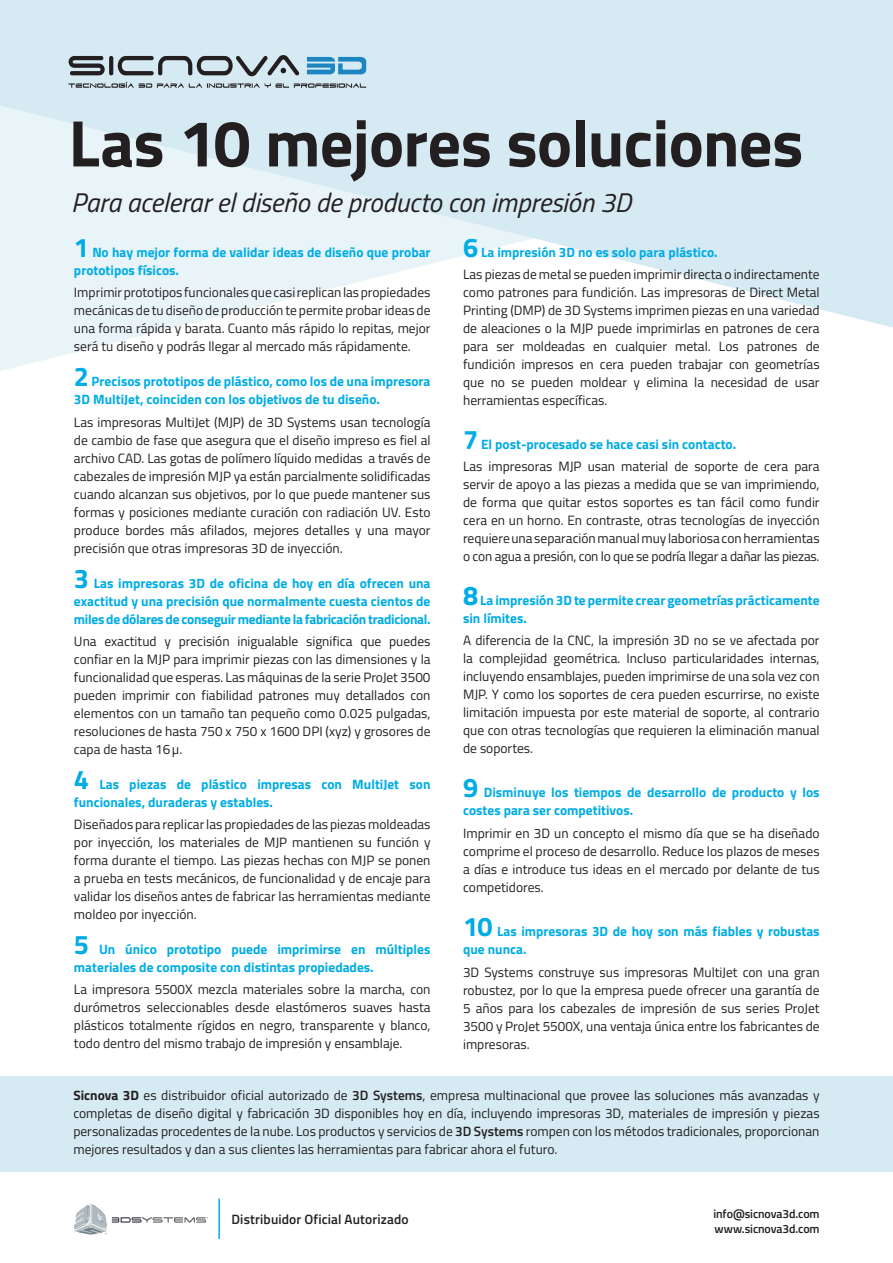
<style>
.page{position:relative;width:893px;height:1263px;background:#fff}
.page>*{position:absolute;margin:0;border:0;box-sizing:border-box;transform-origin:0 0}
.t1{font:700 66px "Titillium Web";letter-spacing:-.01em;color:#231f20}
.t2{font:italic 27px "Titillium Web";letter-spacing:-.005em;color:#231f20}
.t3{font:13.5px/18px "Titillium Web";color:#231f20;text-align:justify}
.t4{font:700 13.5px/18px "Titillium Web";color:#00ace5}
.t5{font:600 13.5px "Titillium Web";letter-spacing:.01em;color:#231f20}
.t6{font:600 12px/14.4px "Titillium Web";letter-spacing:-.01em;color:#231f20}
.s1{font-size:27px}
.s2{font-weight:700;font-size:27px;color:#00ace5}
.s3{font-weight:700;color:#00ace5}
.s4{font-weight:700}
.s5{font-weight:600}
</style>
<div class="page">
<hr style="left:218px;top:1198px;width:2px;height:41px;background:#00ace5">
<svg style="left:74px;top:1203px;width:134px;height:31px"></svg>
<svg style="left:0;top:328px;width:171px;height:43px;fill:#edf6f9"></svg>
<svg style="left:0;top:0;width:893px;height:328px;background:#deeef4"></svg>
<svg style="left:53px;top:55px;width:246px;height:21px;background:#94a0a6"></svg>
<svg style="left:307px;top:57px;width:59px;height:17px"></svg>
<svg style="left:69px;top:82px;width:297px;height:6px;background:#9ba7ad"></svg>
<div style="left:0;top:1076px;width:893px;height:95px;background:#d5eaf2"></div>
<h1 class="t1" style="left:69px;top:93px;width:736px">Las 10 mejores soluciones</h1>
<h2 class="t2" style="left:71px;top:183px;width:562px">Para acelerar el diseño de producto con impresión 3D</h2>
<p class="t4" style="left:74px;top:243px;width:358px"><span class="s1">1</span> No hay mejor forma de validar ideas de diseño que probar prototipos físicos.</p>
<p class="t3" style="left:74px;top:283px;width:358px">Imprimir prototipos funcionales que casi replican las propiedades mecánicas de tu diseño de producción te permite probar ideas de una forma rápida y barata. Cuanto más rápido lo repitas, mejor será tu diseño y podrás llegar al mercado más rápidamente.</p>
<p class="t4" style="left:74px;top:372px;width:358px"><span class="s1">2</span> Precisos prototipos de plástico, como los de una impresora<br>3D MultiJet, coinciden con los objetivos de tu diseño.</p>
<p class="t3" style="left:74px;top:412px;width:358px">Las impresoras MultiJet (MJP) de 3D Systems usan tecnología de cambio de fase que asegura que el diseño impreso es fiel al archivo CAD. Las gotas de polímero líquido medidas a través de cabezales de impresión MJP ya están parcialmente solidificadas cuando alcanzan sus objetivos, por lo que puede mantener sus formas y posiciones mediante curación con radiación UV. Esto produce bordes más afilados, mejores detalles y una mayor precisión que otras impresoras 3D de inyección.</p>
<p class="t4" style="left:74px;top:573px;width:358px;text-align:justify"><span class="s1">3</span> Las impresoras 3D de oficina de hoy en día ofrecen una exactitud y una precisión que normalmente cuesta cientos de miles de dólares de conseguir mediante la fabricación tradicional.</p>
<p class="t3" style="left:74px;top:631px;width:358px">Una exactitud y precisión inigualable significa que puedes confiar en la MJP para imprimir piezas con las dimensiones y la funcionalidad que esperas. Las máquinas de la serie ProJet 3500 pueden imprimir con fiabilidad patrones muy detallados con elementos con un tamaño tan pequeño como 0.025 pulgadas, resoluciones de hasta 750 x 750 x 1600 DPI (xyz) y grosores de capa de hasta 16μ.</p>
<p class="t4" style="left:74px;top:774px;width:358px"><span class="s1">4</span> Las piezas de plástico impresas con MultiJet son funcionales, duraderas y estables.</p>
<p class="t3" style="left:74px;top:815px;width:358px">Diseñados para replicar las propiedades de las piezas moldeadas por inyección, los materiales de MJP mantienen su función y forma durante el tiempo. Las piezas hechas con MJP se ponen a prueba en tests mecánicos, de funcionalidad y de encaje para validar los diseños antes de fabricar las herramientas mediante moldeo por inyección.</p>
<p class="t4" style="left:74px;top:940px;width:358px"><span class="s1">5</span> Un único prototipo puede imprimirse en múltiples materiales de composite con distintas propiedades.</p>
<p class="t3" style="left:74px;top:980px;width:358px">La impresora 5500X mezcla materiales sobre la marcha, con durómetros seleccionables desde elastómeros suaves hasta plásticos totalmente rígidos en negro, transparente y blanco, todo dentro del mismo trabajo de impresión y ensamblaje.</p>
<p class="t3" style="left:463px;top:241px;width:358px;line-height:22.2px"><span class="s2">6</span> <span class="s3">La impresión 3D no es solo para plástico.<br></span>Las piezas de metal se pueden imprimir directa o indirectamente</p>
<p class="t3" style="left:463px;top:283px;width:358px">como patrones para fundición. Las impresoras de Direct Metal Printing (DMP) de 3D Systems imprimen piezas en una variedad de aleaciones o la MJP puede imprimirlas en patrones de cera para ser moldeadas en cualquier metal. Los patrones de fundición impresos en cera pueden trabajar con geometrías que no se pueden moldear y elimina la necesidad de usar herramientas específicas.</p>
<p class="t3" style="left:463px;top:432px;width:358px;line-height:22.2px"><span class="s2">7</span> <span class="s3">El post-procesado se hace casi sin contacto.<br></span>Las impresoras MJP usan material de soporte de cera para</p>
<p class="t3" style="left:463px;top:475px;width:358px">servir de apoyo a las piezas a medida que se van imprimiendo, de forma que quitar estos soportes es tan fácil como fundir cera en un horno. En contraste, otras tecnologías de inyección requiere una separación manual muy laboriosa con herramientas o con agua a presión, con lo que se podría llegar a dañar las piezas.</p>
<p class="t4" style="left:463px;top:590px;width:358px"><span class="s1">8</span>La impresión 3D te permite crear geometrías prácticamente sin límites.</p>
<p class="t3" style="left:463px;top:630px;width:358px">A diferencia de la CNC, la impresión 3D no se ve afectada por la complejidad geométrica. Incluso particularidades internas, incluyendo ensamblajes, pueden imprimirse de una sola vez con MJP. Y como los soportes de cera pueden escurrirse, no existe limitación impuesta por este material de soporte, al contrario que con otras tecnologías que requieren la eliminación manual de soportes.</p>
<p class="t4" style="left:463px;top:783px;width:358px"><span class="s1">9</span> Disminuye los tiempos de desarrollo de producto y los costes para ser competitivos.</p>
<p class="t3" style="left:463px;top:823px;width:358px">Imprimir en 3D un concepto el mismo día que se ha diseñado comprime el proceso de desarrollo. Reduce los plazos de meses a días e introduce tus ideas en el mercado por delante de tus competidores.</p>
<p class="t4" style="left:463px;top:922px;width:358px"><span class="s1">10</span> Las impresoras 3D de hoy son más fiables y robustas que nunca.</p>
<p class="t3" style="left:463px;top:962px;width:358px">3D Systems construye sus impresoras MultiJet con una gran robustez, por lo que la empresa puede ofrecer una garantía de 5 años para los cabezales de impresión de sus series ProJet 3500 y ProJet 5500X, una ventaja única entre los fabricantes de impresoras.</p>
<p class="t3" style="left:73px;top:1086px;width:748px"><span class="s4">Sicnova 3D</span> es distribuidor oficial autorizado de <span class="s5">3D Systems</span>, empresa multinacional que provee las soluciones más avanzadas y completas de diseño digital y fabricación 3D disponibles hoy en día, incluyendo impresoras 3D, materiales de impresión y piezas personalizadas procedentes de la nube. Los productos y servicios de <span class="s5">3D Systems</span> rompen con los métodos tradicionales, proporcionan mejores resultados y dan a sus clientes las herramientas para fabricar ahora el futuro.</p>
<p class="t5" style="left:231px;top:1209px;width:179px">Distribuidor Oficial Autorizado</p>
<p class="t6" style="left:713px;top:1206px;width:108px">info@sicnova3d.com www.sicnova3d.com</p>
</div>
